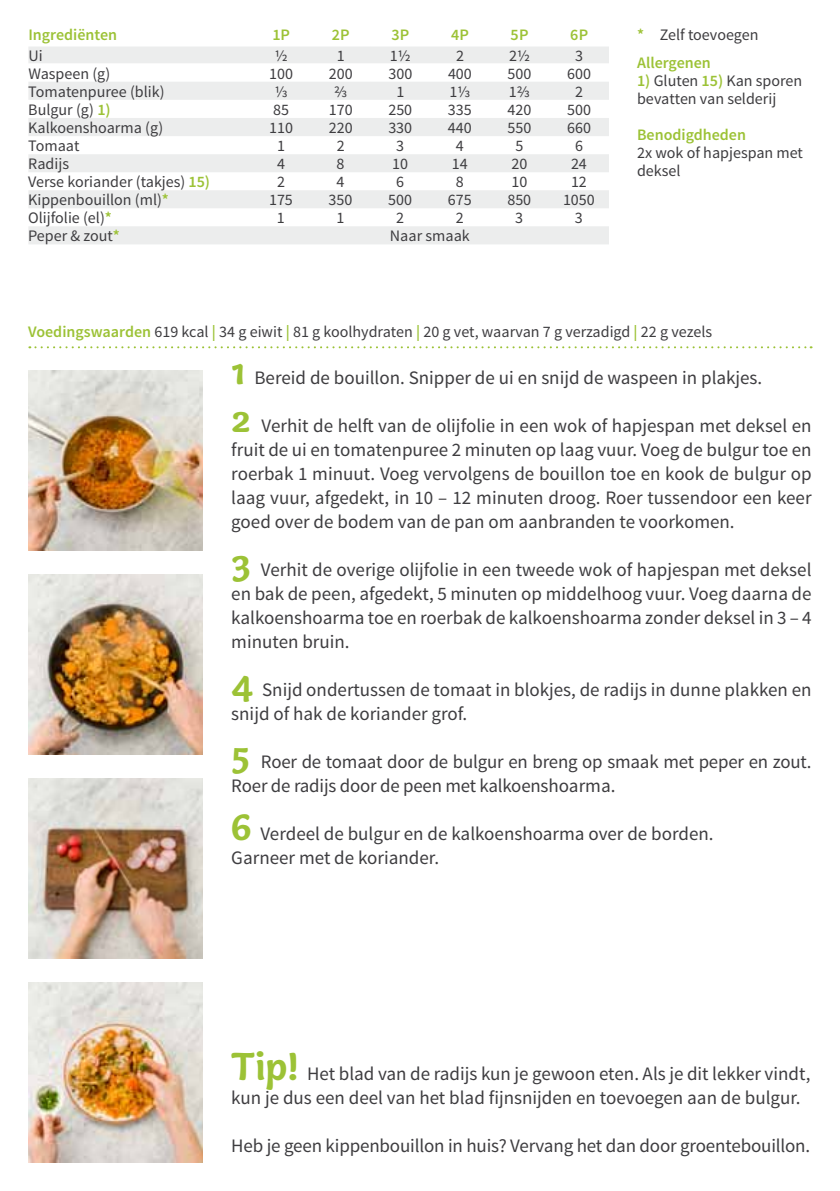
<style>
.page{position:relative;width:840px;height:1191px;background:#fff}
.page>*{position:absolute;margin:0;border:0;box-sizing:border-box;transform-origin:0 0}
.t1{font:19px/24px "Source Sans Pro";color:#3e3d40}
.t2{font:16px/18px "Source Sans Pro";color:#3e3d40}
.t3{font:600 16px "Source Sans Pro";color:#9cc236}
.s1{font-weight:600;color:#9cc236}
.s2{font-family:"Capucine Basic";font-weight:700;font-size:40px;color:#9cc236}
</style>
<div class="page">
<svg style="left:29px;top:346px;width:782px;height:2px"></svg>
<div style="left:28px;top:47px;width:580px;height:16px;background:#eceded"></div>
<svg style="left:28px;top:82px;width:580px;height:162px;fill:#eceded"></svg>
<img style="left:28px;top:574px;width:175px;height:180px">
<img style="left:28px;top:370px;width:175px;height:180px">
<img style="left:28px;top:778px;width:175px;height:180px">
<img style="left:28px;top:982px;width:175px;height:180px">
<p class="t3" style="left:28px;top:25px;width:90px">Ingrediënten</p>
<p class="t3" style="left:272px;top:25px;width:19px">1P</p>
<p class="t3" style="left:332px;top:25px;width:19px">2P</p>
<p class="t3" style="left:391px;top:25px;width:19px">3P</p>
<p class="t3" style="left:451px;top:25px;width:19px">4P</p>
<p class="t3" style="left:510px;top:25px;width:19px">5P</p>
<p class="t3" style="left:570px;top:25px;width:19px">6P</p>
<p class="t2" style="left:28px;top:47px;width:16px">Ui</p>
<p class="t2" style="left:274px;top:47px;width:14px">½</p>
<p class="t2" style="left:336px;top:47px;width:9px">1</p>
<p class="t2" style="left:390px;top:47px;width:22px">1½</p>
<p class="t2" style="left:455px;top:47px;width:9px">2</p>
<p class="t2" style="left:509px;top:47px;width:22px">2½</p>
<p class="t2" style="left:575px;top:47px;width:9px">3</p>
<p class="t2" style="left:28px;top:65px;width:83px">Waspeen (g)</p>
<p class="t2" style="left:269px;top:65px;width:25px">100</p>
<p class="t2" style="left:328px;top:65px;width:25px">200</p>
<p class="t2" style="left:388px;top:65px;width:25px">300</p>
<p class="t2" style="left:448px;top:65px;width:25px">400</p>
<p class="t2" style="left:507px;top:65px;width:25px">500</p>
<p class="t2" style="left:567px;top:65px;width:25px">600</p>
<p class="t2" style="left:28px;top:83px;width:138px">Tomatenpuree (blik)</p>
<p class="t2" style="left:274px;top:83px;width:14px">⅓</p>
<p class="t2" style="left:334px;top:83px;width:15px">⅔</p>
<p class="t2" style="left:396px;top:83px;width:9px">1</p>
<p class="t2" style="left:449px;top:83px;width:22px">1⅓</p>
<p class="t2" style="left:508px;top:83px;width:23px">1⅔</p>
<p class="t2" style="left:574px;top:83px;width:9px">2</p>
<p class="t2" style="left:28px;top:101px;width:84px">Bulgur (g) <span class="s1">1)</span></p>
<p class="t2" style="left:273px;top:101px;width:17px">85</p>
<p class="t2" style="left:328px;top:101px;width:25px">170</p>
<p class="t2" style="left:388px;top:101px;width:25px">250</p>
<p class="t2" style="left:447px;top:101px;width:25px">335</p>
<p class="t2" style="left:507px;top:101px;width:25px">420</p>
<p class="t2" style="left:567px;top:101px;width:25px">500</p>
<p class="t2" style="left:28px;top:119px;width:136px">Kalkoenshoarma (g)</p>
<p class="t2" style="left:269px;top:119px;width:25px">110</p>
<p class="t2" style="left:328px;top:119px;width:25px">220</p>
<p class="t2" style="left:388px;top:119px;width:25px">330</p>
<p class="t2" style="left:447px;top:119px;width:25px">440</p>
<p class="t2" style="left:507px;top:119px;width:25px">550</p>
<p class="t2" style="left:566px;top:119px;width:25px">660</p>
<p class="t2" style="left:28px;top:137px;width:53px">Tomaat</p>
<p class="t2" style="left:277px;top:137px;width:9px">1</p>
<p class="t2" style="left:336px;top:137px;width:9px">2</p>
<p class="t2" style="left:396px;top:137px;width:9px">3</p>
<p class="t2" style="left:455px;top:137px;width:9px">4</p>
<p class="t2" style="left:515px;top:137px;width:9px">5</p>
<p class="t2" style="left:574px;top:137px;width:9px">6</p>
<p class="t2" style="left:28px;top:155px;width:42px">Radijs</p>
<p class="t2" style="left:277px;top:155px;width:9px">4</p>
<p class="t2" style="left:336px;top:155px;width:9px">8</p>
<p class="t2" style="left:392px;top:155px;width:17px">10</p>
<p class="t2" style="left:451px;top:155px;width:17px">14</p>
<p class="t2" style="left:511px;top:155px;width:17px">20</p>
<p class="t2" style="left:570px;top:155px;width:17px">24</p>
<p class="t2" style="left:28px;top:173px;width:183px">Verse koriander (takjes) <span class="s1">15)</span></p>
<p class="t2" style="left:277px;top:173px;width:9px">2</p>
<p class="t2" style="left:336px;top:173px;width:9px">4</p>
<p class="t2" style="left:396px;top:173px;width:9px">6</p>
<p class="t2" style="left:455px;top:173px;width:9px">8</p>
<p class="t2" style="left:511px;top:173px;width:17px">10</p>
<p class="t2" style="left:570px;top:173px;width:17px">12</p>
<p class="t2" style="left:28px;top:191px;width:142px">Kippenbouillon (ml)<span class="s1">*</span></p>
<p class="t2" style="left:269px;top:191px;width:25px">175</p>
<p class="t2" style="left:328px;top:191px;width:25px">350</p>
<p class="t2" style="left:388px;top:191px;width:25px">500</p>
<p class="t2" style="left:447px;top:191px;width:25px">675</p>
<p class="t2" style="left:507px;top:191px;width:25px">850</p>
<p class="t2" style="left:562px;top:191px;width:33px">1050</p>
<p class="t2" style="left:28px;top:209px;width:85px">Olijfolie (el)<span class="s1">*</span></p>
<p class="t2" style="left:277px;top:209px;width:9px">1</p>
<p class="t2" style="left:336px;top:209px;width:9px">1</p>
<p class="t2" style="left:396px;top:209px;width:9px">2</p>
<p class="t2" style="left:455px;top:209px;width:9px">2</p>
<p class="t2" style="left:515px;top:209px;width:9px">3</p>
<p class="t2" style="left:574px;top:209px;width:9px">3</p>
<p class="t2" style="left:28px;top:227px;width:93px">Peper &amp; zout<span class="s1">*</span></p>
<p class="t2" style="left:390px;top:227px;width:81px">Naar smaak</p>
<p class="t2" style="left:636px;top:21px;width:123px;line-height:28px"><span class="s1">*</span> Zelf toevoegen<br><span class="s1">Allergenen</span></p>
<p class="t2" style="left:636px;top:72px;width:167px"><span class="s1">1)</span> Gluten <span class="s1">15)</span> Kan sporen bevatten van selderij</p>
<p class="t3" style="left:636px;top:125px;width:110px">Benodigdheden</p>
<p class="t2" style="left:636px;top:144px;width:167px">2x wok of hapjespan met deksel</p>
<p class="t2" style="left:28px;top:322px;width:685px"><span class="s1">Voedingswaarden</span> 619 kcal <span class="s1">|</span> 34 g eiwit <span class="s1">|</span> 81 g koolhydraten <span class="s1">|</span> 20 g vet, waarvan 7 g verzadigd <span class="s1">|</span> 22 g vezels</p>
<p class="t1" style="left:231px;top:366px;width:532px"><span class="s2">1</span> Bereid de bouillon. Snipper de ui en snijd de waspeen in plakjes.</p>
<p class="t1" style="left:231px;top:414px;width:581px;text-align:justify"><span class="s2">2</span> Verhit de helft van de olijfolie in een wok of hapjespan met deksel en fruit de ui en tomatenpuree 2 minuten op laag vuur. Voeg de bulgur toe en roerbak 1 minuut. Voeg vervolgens de bouillon toe en kook de bulgur op laag vuur, afgedekt, in 10 – 12 minuten droog. Roer tussendoor een keer goed over de bodem van de pan om aanbranden te voorkomen.</p>
<p class="t1" style="left:231px;top:558px;width:581px;text-align:justify"><span class="s2">3</span> Verhit de overige olijfolie in een tweede wok of hapjespan met deksel en bak de peen, afgedekt, 5 minuten op middelhoog vuur. Voeg daarna de kalkoenshoarma toe en roerbak de kalkoenshoarma zonder deksel in 3 – 4 minuten bruin.</p>
<p class="t1" style="left:231px;top:678px;width:581px"><span class="s2">4</span> Snijd ondertussen de tomaat in blokjes, de radijs in dunne plakken en snijd of hak de koriander grof.</p>
<p class="t1" style="left:231px;top:750px;width:581px"><span class="s2">5</span> Roer de tomaat door de bulgur en breng op smaak met peper en zout.<br>Roer de radijs door de peen met kalkoenshoarma.</p>
<p class="t1" style="left:231px;top:822px;width:483px"><span class="s2">6</span> Verdeel de bulgur en de kalkoenshoarma over de borden.<br>Garneer met de koriander.</p>
<p class="t1" style="left:231px;top:1062px;width:580px"><span class="s2">Tip!</span> Het blad van de radijs kun je gewoon eten. Als je dit lekker vindt, kun je dus een deel van het blad fijnsnijden en toevoegen aan de bulgur.</p>
<p class="t1" style="left:231px;top:1134px;width:580px">Heb je geen kippenbouillon in huis? Vervang het dan door groentebouillon.</p>
</div>
